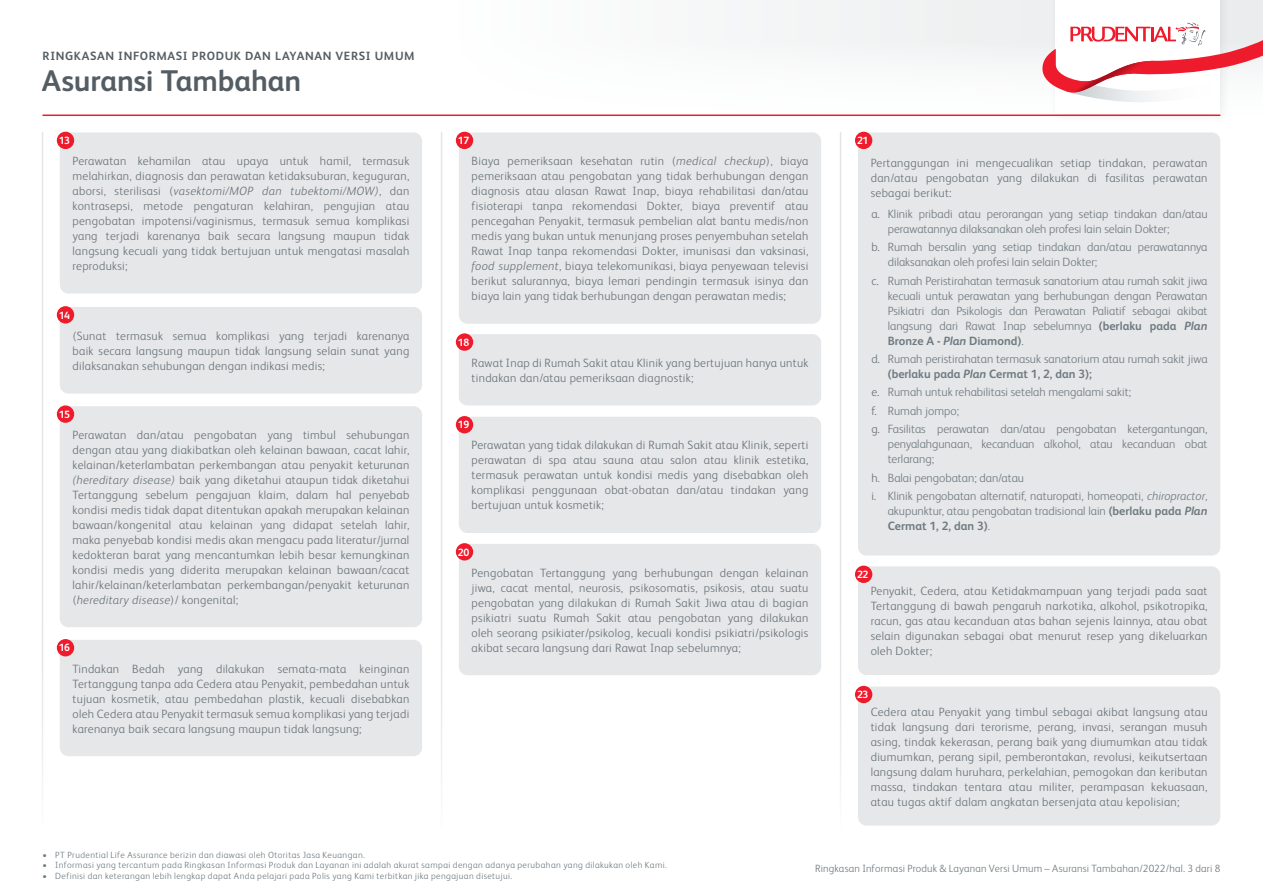
<style>
.page{position:relative;width:1263px;height:893px;background:#fff}
.page>*{position:absolute;margin:0;border:0;box-sizing:border-box;transform-origin:0 0}
.t1{font:700 30px "FS Albert Pro";color:#545d63}
.t2{font:300 12px/15px "FS Albert Pro";letter-spacing:.025em;color:#687379;text-align:justify}
.t3{font:300 12px/15px "FS Albert Pro";color:#6e7a80}
.t4{font:700 12px "FS Albert Pro";letter-spacing:.05em;color:#545d63}
.t5{font:300 10.5px "FS Albert Pro";letter-spacing:.02em;color:#6e7a80}
.t6{font:700 10.5px "FS Albert Pro";letter-spacing:-.05em;color:#fff}
.t7{font:300 9px "FS Albert Pro";letter-spacing:.045em;color:#6e7a80}
.s1{font-style:italic}
.s2{color:#687379}
.s3{font-weight:700}
.s4{font-weight:700;font-style:italic}
</style>
<div class="page">
<div style="left:441px;top:0;width:822px;height:132px;background:#fbfcfc"></div>
<div style="left:1048px;top:0;width:183px;height:125px;background:#231f20;opacity:.08"></div>
<div style="left:1056px;top:0;width:164px;height:114px;background:#fff"></div>
<svg style="left:1042px;top:22px;width:221px;height:80px"></svg>
<hr style="left:43px;top:115px;width:1177px;height:1px;background:#ee1b2c">
<hr style="left:42px;top:132px;width:1px;height:696px;background:#e3e6e9">
<hr style="left:441px;top:132px;width:1px;height:696px;background:#e3e6e9">
<hr style="left:840px;top:132px;width:1px;height:696px;background:#e3e6e9">
<div style="left:60px;top:132px;width:362px;height:162px;background:#e6e7e9;border-radius:9px"></div>
<div style="left:57px;top:132px;width:17px;height:17px;background:#ee1b2c;border-radius:50%"></div>
<div style="left:60px;top:406px;width:362px;height:221px;background:#e6e7e9;border-radius:9px"></div>
<div style="left:57px;top:405px;width:17px;height:18px;background:#ee1b2c;border-radius:50%"></div>
<div style="left:60px;top:307px;width:362px;height:87px;background:#e6e7e9;border-radius:9px"></div>
<div style="left:57px;top:306px;width:17px;height:18px;background:#ee1b2c;border-radius:50%"></div>
<div style="left:60px;top:640px;width:362px;height:116px;background:#e6e7e9;border-radius:9px"></div>
<div style="left:57px;top:639px;width:17px;height:17px;background:#ee1b2c;border-radius:50%"></div>
<div style="left:858px;top:132px;width:362px;height:424px;background:#e6e7e9;border-radius:9px"></div>
<div style="left:855px;top:132px;width:17px;height:17px;background:#ee1b2c;border-radius:50%"></div>
<div style="left:459px;top:132px;width:362px;height:192px;background:#e6e7e9;border-radius:9px"></div>
<div style="left:456px;top:132px;width:17px;height:17px;background:#ee1b2c;border-radius:50%"></div>
<div style="left:459px;top:417px;width:362px;height:116px;background:#e6e7e9;border-radius:9px"></div>
<div style="left:456px;top:416px;width:17px;height:17px;background:#ee1b2c;border-radius:50%"></div>
<div style="left:858px;top:566px;width:362px;height:109px;background:#e6e7e9;border-radius:9px"></div>
<div style="left:855px;top:566px;width:17px;height:17px;background:#ee1b2c;border-radius:50%"></div>
<div style="left:858px;top:687px;width:362px;height:139px;background:#e6e7e9;border-radius:9px"></div>
<div style="left:855px;top:686px;width:17px;height:17px;background:#ee1b2c;border-radius:50%"></div>
<div style="left:459px;top:334px;width:362px;height:71px;background:#e6e7e9;border-radius:9px"></div>
<div style="left:456px;top:333px;width:17px;height:18px;background:#ee1b2c;border-radius:50%"></div>
<div style="left:459px;top:544px;width:362px;height:131px;background:#e6e7e9;border-radius:9px"></div>
<div style="left:456px;top:543px;width:17px;height:17px;background:#ee1b2c;border-radius:50%"></div>
<p class="t4" style="left:43px;top:48px;width:374px">RINGKASAN INFORMASI PRODUK DAN LAYANAN VERSI UMUM</p>
<h1 class="t1" style="left:42px;top:59px;width:261px">Asuransi Tambahan</h1>
<p class="t6" style="left:59px;top:133px;width:13px">13</p>
<p class="t2" style="left:73px;top:153px;width:338px">Perawatan kehamilan atau upaya untuk hamil, termasuk melahirkan, diagnosis dan perawatan ketidaksuburan, keguguran, aborsi, sterilisasi (<span class="s1">vasektomi/MOP dan tubektomi/MOW)</span>, dan kontrasepsi, metode pengaturan kelahiran, pengujian atau pengobatan impotensi/vaginismus, termasuk semua komplikasi yang terjadi karenanya baik secara langsung maupun tidak langsung kecuali yang tidak bertujuan untuk mengatasi masalah reproduksi;</p>
<p class="t6" style="left:59px;top:308px;width:13px">14</p>
<p class="t2" style="left:73px;top:327px;width:338px">(Sunat termasuk semua komplikasi yang terjadi karenanya baik secara langsung maupun tidak langsung selain sunat yang dilaksanakan sehubungan dengan indikasi medis;</p>
<p class="t6" style="left:59px;top:407px;width:13px">15</p>
<p class="t2" style="left:73px;top:426px;width:338px">Perawatan dan/atau pengobatan yang timbul sehubungan dengan atau yang diakibatkan oleh kelainan bawaan, cacat lahir, kelainan/keterlambatan perkembangan atau penyakit keturunan <span class="s1">(hereditary disease)</span> baik yang diketahui ataupun tidak diketahui Tertanggung sebelum pengajuan klaim, dalam hal penyebab kondisi medis tidak dapat ditentukan apakah merupakan kelainan bawaan/kongenital atau kelainan yang didapat setelah lahir, maka penyebab kondisi medis akan mengacu pada literatur/jurnal kedokteran barat yang mencantumkan lebih besar kemungkinan kondisi medis yang diderita merupakan kelainan bawaan/cacat lahir/kelainan/keterlambatan perkembangan/penyakit keturunan (<span class="s1">hereditary disease</span>)/ kongenital;</p>
<p class="t6" style="left:59px;top:640px;width:13px">16</p>
<p class="t2" style="left:73px;top:660px;width:338px">Tindakan Bedah yang dilakukan semata-mata keinginan Tertanggung tanpa ada Cedera atau Penyakit, pembedahan untuk tujuan kosmetik, atau pembedahan plastik, kecuali disebabkan oleh Cedera atau Penyakit termasuk semua komplikasi yang terjadi karenanya baik secara langsung maupun tidak langsung;</p>
<p class="t6" style="left:458px;top:133px;width:13px">17</p>
<p class="t2" style="left:472px;top:153px;width:338px">Biaya pemeriksaan kesehatan rutin (<span class="s1">medical checkup</span>), biaya pemeriksaan atau pengobatan yang tidak berhubungan dengan diagnosis atau alasan Rawat Inap, biaya rehabilitasi dan/atau fisioterapi tanpa rekomendasi Dokter, biaya preventif atau pencegahan Penyakit, termasuk pembelian alat bantu medis/non medis yang bukan untuk menunjang proses penyembuhan setelah Rawat Inap tanpa rekomendasi Dokter, imunisasi dan vaksinasi, <span class="s1">food supplement</span>, biaya telekomunikasi, biaya penyewaan televisi berikut salurannya, biaya lemari pendingin termasuk isinya dan biaya lain yang tidak berhubungan dengan perawatan medis;</p>
<p class="t6" style="left:458px;top:335px;width:13px">18</p>
<p class="t2" style="left:472px;top:355px;width:338px">Rawat Inap di Rumah Sakit atau Klinik yang bertujuan hanya untuk tindakan dan/atau pemeriksaan diagnostik;</p>
<p class="t6" style="left:458px;top:417px;width:13px">19</p>
<p class="t2" style="left:472px;top:437px;width:338px">Perawatan yang tidak dilakukan di Rumah Sakit atau Klinik, seperti perawatan di spa atau sauna atau salon atau klinik estetika, termasuk perawatan untuk kondisi medis yang disebabkan oleh komplikasi penggunaan obat-obatan dan/atau tindakan yang bertujuan untuk kosmetik;</p>
<p class="t6" style="left:458px;top:545px;width:13px">20</p>
<p class="t2" style="left:472px;top:564px;width:338px">Pengobatan Tertanggung yang berhubungan dengan kelainan jiwa, cacat mental, neurosis, psikosomatis, psikosis, atau suatu pengobatan yang dilakukan di Rumah Sakit Jiwa atau di bagian psikiatri suatu Rumah Sakit atau pengobatan yang dilakukan oleh seorang psikiater/psikolog, kecuali kondisi psikiatri/psikologis akibat secara langsung dari Rawat Inap sebelumnya;</p>
<p class="t6" style="left:857px;top:133px;width:13px">21</p>
<p class="t2" style="left:871px;top:155px;width:338px">Pertanggungan ini mengecualikan setiap tindakan, perawatan dan/atau pengobatan yang dilakukan di fasilitas perawatan sebagai berikut:</p>
<p class="t3" style="left:888px;top:205px;width:321px;text-indent:-16px"><span class="s2">a.</span> Klinik pribadi atau perorangan yang setiap tindakan dan/atau perawatannya dilaksanakan oleh profesi lain selain Dokter;</p>
<p class="t3" style="left:888px;top:239px;width:321px;text-indent:-16px"><span class="s2">b.</span> Rumah bersalin yang setiap tindakan dan/atau perawatannya dilaksanakan oleh profesi lain selain Dokter;</p>
<p class="t3" style="left:888px;top:272px;width:321px;text-align:justify;text-indent:-16px"><span class="s2">c.</span> Rumah Peristirahatan termasuk sanatorium atau rumah sakit jiwa kecuali untuk perawatan yang berhubungan dengan Perawatan Psikiatri dan Psikologis dan Perawatan Paliatif sebagai akibat langsung dari Rawat Inap sebelumnya <span class="s3">(berlaku pada</span> <span class="s4">Plan </span><span class="s3">Bronze A -</span> <span class="s4">Plan</span> <span class="s3">Diamond)</span>.</p>
<p class="t3" style="left:888px;top:351px;width:321px;text-indent:-16px"><span class="s2">d.</span> Rumah peristirahatan termasuk sanatorium atau rumah sakit jiwa <span class="s3">(berlaku pada</span> <span class="s4">Plan</span> <span class="s3">Cermat 1, 2, dan 3);</span></p>
<p class="t3" style="left:871px;top:382px;width:337px;line-height:18.5px"><span class="s2">e.</span> Rumah untuk rehabilitasi setelah mengalami sakit;<br><span class="s2">f.</span> Rumah jompo;<br><span class="s2">g.</span> Fasilitas perawatan dan/atau pengobatan ketergantungan,</p>
<p class="t3" style="left:888px;top:436px;width:321px">penyalahgunaan, kecanduan alkohol, atau kecanduan obat terlarang;</p>
<p class="t3" style="left:871px;top:467px;width:337px;line-height:18.5px"><span class="s2">h.</span> Balai pengobatan; dan/atau<br><span class="s2">i.</span> Klinik pengobatan alternatif, naturopati, homeopati, <span class="s1">chiropractor</span>,</p>
<p class="t3" style="left:888px;top:503px;width:321px">akupunktur, atau pengobatan tradisional lain <span class="s3">(berlaku pada</span> <span class="s4">Plan<br></span><span class="s3">Cermat 1, 2, dan 3)</span>.</p>
<p class="t6" style="left:857px;top:567px;width:13px">22</p>
<p class="t2" style="left:871px;top:583px;width:338px">Penyakit, Cedera, atau Ketidakmampuan yang terjadi pada saat Tertanggung di bawah pengaruh narkotika, alkohol, psikotropika, racun, gas atau kecanduan atas bahan sejenis lainnya, atau obat selain digunakan sebagai obat menurut resep yang dikeluarkan oleh Dokter;</p>
<p class="t6" style="left:857px;top:687px;width:13px">23</p>
<p class="t2" style="left:871px;top:703px;width:338px">Cedera atau Penyakit yang timbul sebagai akibat langsung atau tidak langsung dari terorisme, perang, invasi, serangan musuh asing, tindak kekerasan, perang baik yang diumumkan atau tidak diumumkan, perang sipil, pemberontakan, revolusi, keikutsertaan langsung dalam huruhara, perkelahian, pemogokan dan keributan massa, tindakan tentara atau militer, perampasan kekuasaan, atau tugas aktif dalam angkatan bersenjata atau kepolisian;</p>
<p class="t7" style="left:43px;top:848px;width:324px">• PT Prudential Life Assurance berizin dan diawasi oleh Otoritas Jasa Keuangan.</p>
<p class="t7" style="left:43px;top:859px;width:626px">• Informasi yang tercantum pada Ringkasan Informasi Produk dan Layanan ini adalah akurat sampai dengan adanya perubahan yang dilakukan oleh Kami.</p>
<p class="t7" style="left:43px;top:869px;width:471px">• Definisi dan keterangan lebih lengkap dapat Anda pelajari pada Polis yang Kami terbitkan jika pengajuan disetujui.</p>
<p class="t5" style="left:815px;top:861px;width:407px">Ringkasan Informasi Produk &amp; Layanan Versi Umum – Asuransi Tambahan/2022/hal. 3 dari 8</p>
</div>
